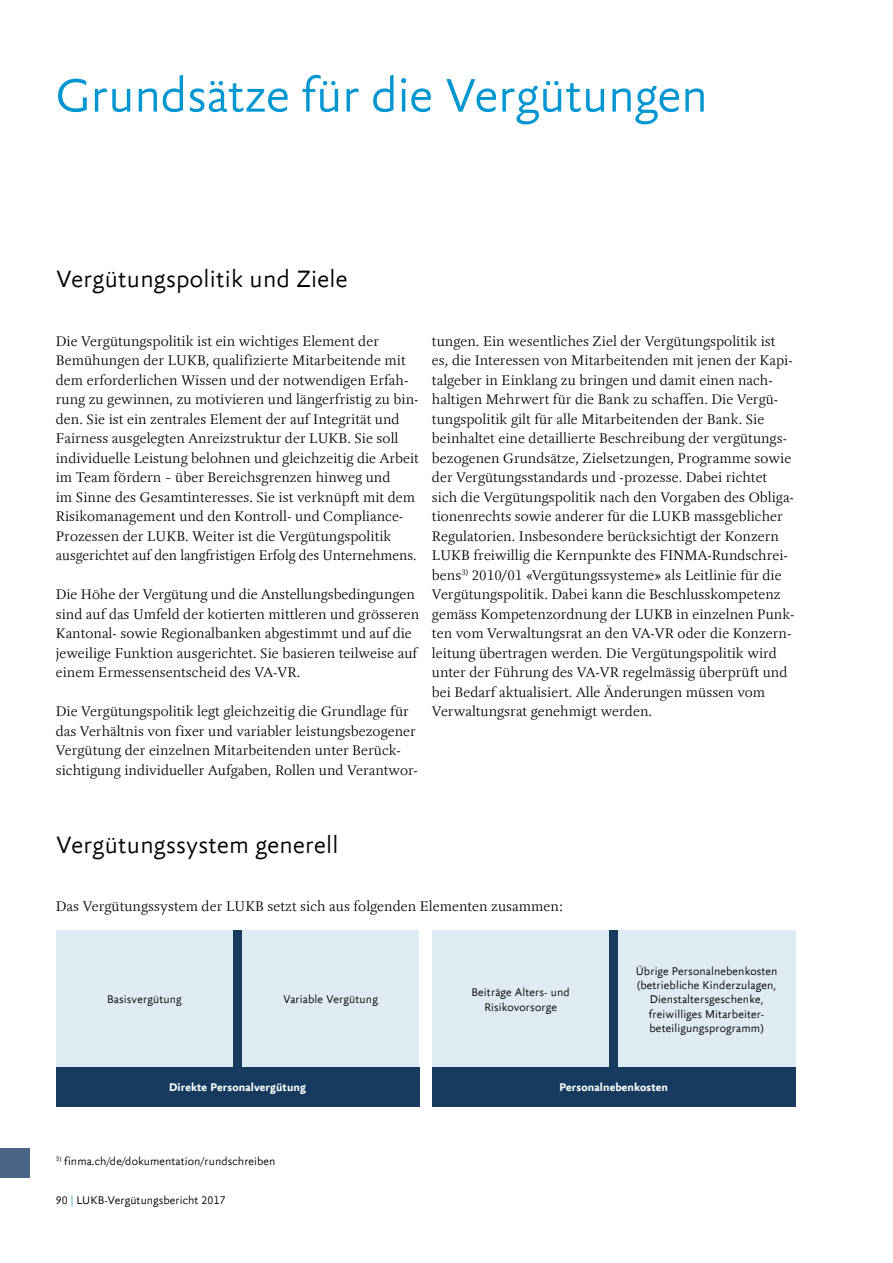
<style>
.page{position:relative;width:893px;height:1263px;background:#fff}
.page>*{position:absolute;margin:0;border:0;box-sizing:border-box;transform-origin:0 0}
.t1{font:300 51px "Yoga Sansfor LUKB";letter-spacing:-.005em;color:#0096d2}
.t2{font:300 25.5px "Yoga Sansfor LUKB";letter-spacing:.01em;color:#000}
.t3{font:300 15px/19.5px "Yogafor LUKB";letter-spacing:.005em;color:#000}
.t4{font:300 12px/14.4px "Yoga Sansfor LUKB";letter-spacing:.01em;color:#000;text-align:center}
.t5{font:700 12px "Yoga Sansfor LUKB";letter-spacing:.01em;color:#fff}
.s1{color:#0096d2}
</style>
<div class="page">
<div style="left:0;top:1147px;width:30px;height:30px;background:#486384"></div>
<div style="left:56px;top:1067px;width:363px;height:39px;background:#173b5f"></div>
<div style="left:56px;top:931px;width:177px;height:136px;background:#dfebf3"></div>
<div style="left:242px;top:931px;width:177px;height:136px;background:#dfebf3"></div>
<div style="left:432px;top:1067px;width:363px;height:39px;background:#173b5f"></div>
<div style="left:432px;top:931px;width:177px;height:136px;background:#dfebf3"></div>
<div style="left:618px;top:931px;width:177px;height:136px;background:#dfebf3"></div>
<div style="left:233px;top:931px;width:9px;height:175px;background:#173b5f"></div>
<div style="left:609px;top:931px;width:9px;height:175px;background:#173b5f"></div>
<h1 class="t1" style="left:56px;top:66px;width:653px">Grundsätze für die Vergütungen</h1>
<h2 class="t2" style="left:56px;top:264px;width:293px">Vergütungspolitik und Ziele</h2>
<p class="t3" style="left:56px;top:331px;width:365px">Die Vergütungspolitik ist ein wichtiges Element der Bemühungen der LUKB, qualifizierte Mitarbeitende mit dem erforderlichen Wissen und der notwendigen Erfah&shy;rung zu gewinnen, zu motivieren und längerfristig zu bin&shy;den. Sie ist ein zentrales Element der auf Integrität und Fairness ausgelegten Anreizstruktur der LUKB. Sie soll individuelle Leistung belohnen und gleichzeitig die Arbeit im Team fördern – über Bereichsgrenzen hinweg und<br>im Sinne des Gesamtinteresses. Sie ist verknüpft mit dem Risikomanagement und den Kontroll- und Compliance-Prozessen der LUKB. Weiter ist die Vergütungspolitik ausgerichtet auf den langfristigen Erfolg des Unternehmens.</p>
<p class="t3" style="left:56px;top:584px;width:365px">Die Höhe der Vergütung und die Anstellungsbedingungen sind auf das Umfeld der kotierten mittleren und grösseren Kantonal- sowie Regionalbanken abgestimmt und auf die jeweilige Funktion ausgerichtet. Sie basieren teilweise auf einem Ermessensentscheid des VA-VR.</p>
<p class="t3" style="left:56px;top:701px;width:364px">Die Vergütungspolitik legt gleichzeitig die Grundlage für das Verhältnis von fixer und variabler leistungsbezogener Vergütung der einzelnen Mitarbeitenden unter Berück&shy;sichtigung individueller Aufgaben, Rollen und Verantwor-</p>
<p class="t3" style="left:432px;top:331px;width:364px">tungen. Ein wesentliches Ziel der Vergütungspolitik ist es, die Interessen von Mitarbeitenden mit jenen der Kapi&shy;talgeber in Einklang zu bringen und damit einen nach&shy;haltigen Mehrwert für die Bank zu schaffen. Die Vergü&shy;tungspolitik gilt für alle Mitarbeitenden der Bank. Sie beinhaltet eine detaillierte Beschreibung der vergütungs&shy;bezogenen Grundsätze, Zielsetzungen, Programme sowie der Vergütungsstandards und -prozesse. Dabei richtet sich die Vergütungspolitik nach den Vorgaben des Obliga&shy;tionenrechts sowie anderer für die LUKB massgeblicher Regulatorien. Insbesondere berücksichtigt der Konzern LUKB freiwillig die Kernpunkte des FINMA-Rundschrei&shy;bens<sup>3)</sup> 2010/01 «Vergütungssysteme» als Leitlinie für die Vergütungspolitik. Dabei kann die Beschlusskompetenz gemäss Kompetenzordnung der LUKB in einzelnen Punk&shy;ten vom Verwaltungsrat an den VA-VR oder die Konzern&shy;leitung übertragen werden. Die Vergütungspolitik wird unter der Führung des VA-VR regelmässig überprüft und bei Bedarf aktualisiert. Alle Änderungen müssen vom Verwaltungsrat genehmigt werden.</p>
<h2 class="t2" style="left:56px;top:830px;width:284px">Vergütungssystem generell</h2>
<p class="t3" style="left:56px;top:896px;width:509px">Das Vergütungssystem der LUKB setzt sich aus folgenden Elementen zusammen:</p>
<p class="t4" style="left:107px;top:992px;width:76px">Basisvergütung</p>
<p class="t4" style="left:283px;top:992px;width:96px">Variable Vergütung</p>
<p class="t4" style="left:472px;top:985px;width:100px">Beiträge Alters- und<br>Risikovorsorge</p>
<p class="t4" style="left:636px;top:963px;width:143px">Übrige Personalnebenkosten (betriebliche Kinderzulagen,<br>Dienstaltersgeschenke, freiwilliges Mitarbeiter&shy;beteiligungsprogramm)</p>
<p class="t5" style="left:169px;top:1080px;width:138px">Direkte Personalvergütung</p>
<p class="t5" style="left:559px;top:1080px;width:110px">Personalnebenkosten</p>
<p class="t4" style="left:56px;top:1153px;width:221px"><sup>3)</sup> finma.ch/de/dokumentation/rundschreiben</p>
<p class="t4" style="left:56px;top:1193px;width:171px">90 <span class="s1">|</span> LUKB-Vergütungsbericht 2017</p>
</div>
